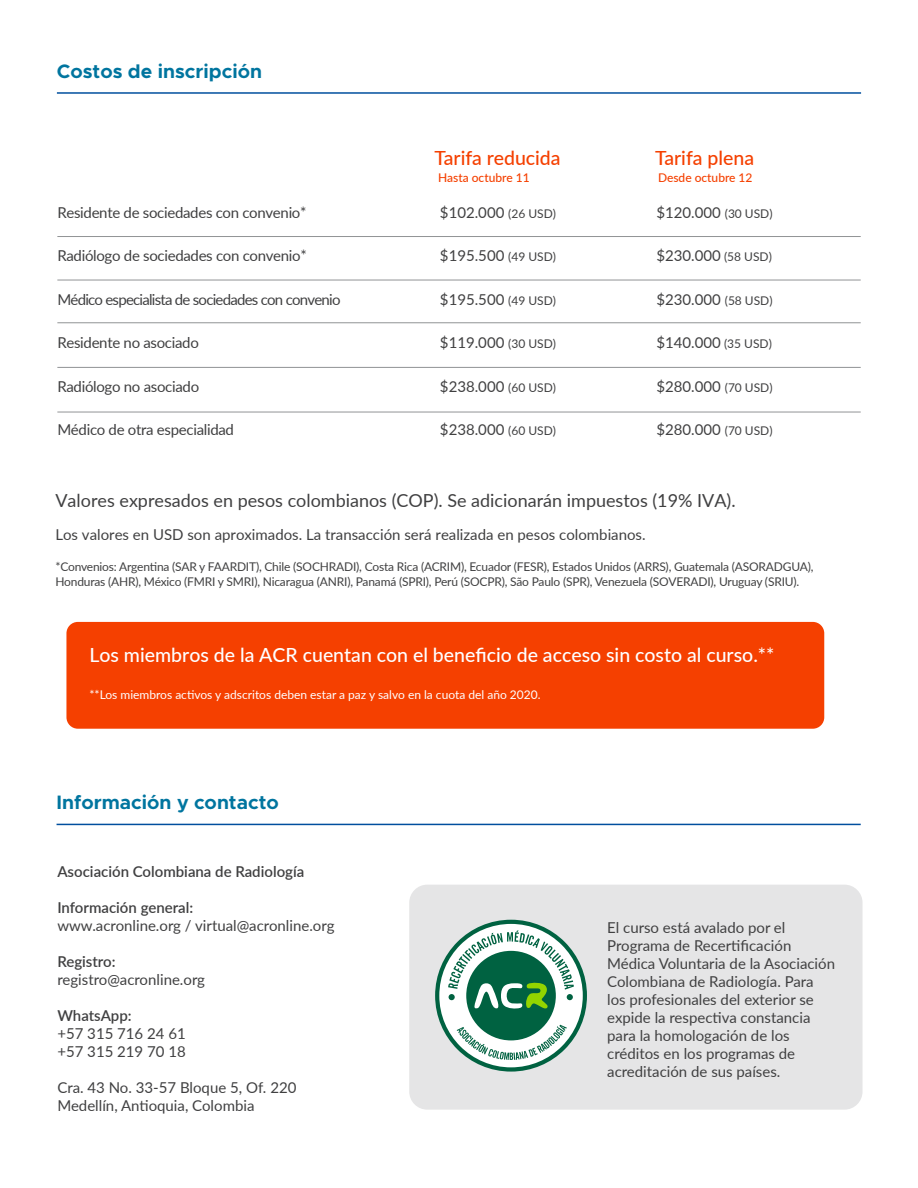
<style>
.page{position:relative;width:918px;height:1188px;background:#fff}
.page>*{position:absolute;margin:0;border:0;box-sizing:border-box;transform-origin:0 0}
.t1{font:500 19.5px "Lato";color:#fff}
.t2{font:700 19.5px "Metropolis";color:#00759f}
.t3{font:500 19.5px "Lato";color:#f54000}
.t4{font:18px "Lato";color:#404041}
.t5{font:15px/18px "Lato";color:#404041}
.t6{font:15px "Lato";letter-spacing:-.02em;color:#404041}
.t7{font:600 15px "Lato";color:#404041}
.t8{font:15px "Lato";letter-spacing:-.05em;color:#404041}
.t9{font:12px/14.4px "Lato";letter-spacing:-.015em;color:#404041}
.t10{font:12px "Lato";color:#fff}
.t11{font:500 12px "Lato";color:#f54000}
.s1{font-size:12px}
</style>
<div class="page">
<div style="left:66px;top:622px;width:758px;height:107px;background:#f54000;border-radius:11px"></div>
<hr style="left:57px;top:824px;width:804px;height:1px;background:#004f9e">
<div style="left:409px;top:885px;width:454px;height:225px;background:#e5e5e6;border-radius:18px"></div>
<svg style="left:435px;top:920px;width:152px;height:152px"></svg>
<hr style="left:57px;top:236px;width:804px;height:1px;background:#919395">
<hr style="left:57px;top:280px;width:804px;height:1px;background:#919395">
<hr style="left:57px;top:322px;width:804px;height:1px;background:#919395">
<hr style="left:57px;top:367px;width:804px;height:1px;background:#919395">
<hr style="left:57px;top:412px;width:804px;height:1px;background:#919395">
<hr style="left:57px;top:92px;width:804px;height:2px;background:#004f9e">
<h1 class="t2" style="left:57px;top:59px;width:207px">Costos de inscripción</h1>
<p class="t6" style="left:57px;top:202px;width:251px">Residente de sociedades con convenio*</p>
<p class="t6" style="left:57px;top:245px;width:251px">Radiólogo de sociedades con convenio*</p>
<p class="t8" style="left:57px;top:289px;width:285px">Médico especialista de sociedades con convenio</p>
<p class="t6" style="left:57px;top:332px;width:143px">Residente no asociado</p>
<p class="t6" style="left:57px;top:376px;width:143px">Radiólogo no asociado</p>
<p class="t6" style="left:57px;top:419px;width:178px">Médico de otra especialidad</p>
<h1 class="t3" style="left:435px;top:144px;width:128px">Tarifa reducida</h1>
<h1 class="t3" style="left:655px;top:144px;width:101px">Tarifa plena</h1>
<p class="t11" style="left:438px;top:169px;width:93px">Hasta octubre 11</p>
<p class="t11" style="left:658px;top:169px;width:96px">Desde octubre 12</p>
<p class="t5" style="left:440px;top:203px;width:118px">$102.000 <span class="s1">(26 USD)</span></p>
<p class="t5" style="left:440px;top:246px;width:118px">$195.500 <span class="s1">(49 USD)</span></p>
<p class="t5" style="left:440px;top:290px;width:118px">$195.500 <span class="s1">(49 USD)</span></p>
<p class="t5" style="left:440px;top:333px;width:118px">$119.000 <span class="s1">(30 USD)</span></p>
<p class="t5" style="left:440px;top:377px;width:118px">$238.000 <span class="s1">(60 USD)</span></p>
<p class="t5" style="left:440px;top:420px;width:118px">$238.000 <span class="s1">(60 USD)</span></p>
<p class="t5" style="left:657px;top:203px;width:118px">$120.000 <span class="s1">(30 USD)</span></p>
<p class="t5" style="left:657px;top:246px;width:117px">$230.000 <span class="s1">(58 USD)</span></p>
<p class="t5" style="left:657px;top:290px;width:118px">$230.000 <span class="s1">(58 USD)</span></p>
<p class="t5" style="left:657px;top:333px;width:117px">$140.000 <span class="s1">(35 USD)</span></p>
<p class="t5" style="left:657px;top:377px;width:118px">$280.000 <span class="s1">(70 USD)</span></p>
<p class="t5" style="left:657px;top:420px;width:118px">$280.000 <span class="s1">(70 USD)</span></p>
<p class="t4" style="left:55px;top:488px;width:682px">Valores expresados en pesos colombianos (COP). Se adicionarán impuestos (19% IVA).</p>
<p class="t5" style="left:55px;top:525px;width:592px">Los valores en USD son aproximados. La transacción será realizada en pesos colombianos.</p>
<p class="t9" style="left:55px;top:559px;width:760px">*Convenios: Argentina (SAR y FAARDIT), Chile (SOCHRADI), Costa Rica (ACRIM), Ecuador (FESR), Estados Unidos (ARRS), Guatemala (ASORADGUA),<br>Honduras (AHR), México (FMRI y SMRI), Nicaragua (ANRI), Panamá (SPRI), Perú (SOCPR), São Paulo (SPR), Venezuela (SOVERADI), Uruguay (SRIU).</p>
<h1 class="t1" style="left:89px;top:641px;width:687px">Los miembros de la ACR cuentan con el beneficio de acceso sin costo al curso.**</h1>
<p class="t10" style="left:89px;top:686px;width:453px">**Los miembros activos y adscritos deben estar a paz y salvo en la cuota del año 2020.</p>
<h1 class="t2" style="left:57px;top:790px;width:224px">Información y contacto</h1>
<p class="t7" style="left:57px;top:861px;width:248px">Asociación Colombiana de Radiología</p>
<p class="t7" style="left:57px;top:897px;width:137px">Información general:</p>
<p class="t5" style="left:57px;top:916px;width:279px">www.acronline.org / virtual@acronline.org</p>
<p class="t7" style="left:57px;top:951px;width:60px">Registro:</p>
<p class="t5" style="left:57px;top:970px;width:149px">registro@acronline.org</p>
<p class="t7" style="left:57px;top:1005px;width:76px">WhatsApp:</p>
<p class="t5" style="left:57px;top:1024px;width:130px">+57 315 716 24 61 +57 315 219 70 18</p>
<p class="t5" style="left:57px;top:1078px;width:241px">Cra. 43 No. 33-57 Bloque 5, Of. 220<br>Medellín, Antioquia, Colombia</p>
<p class="t5" style="left:607px;top:918px;width:229px">El curso está avalado por el<br>Programa de Recertificación<br>Médica Voluntaria de la Asociación<br>Colombiana de Radiología. Para los profesionales del exterior se expide la respectiva constancia para la homologación de los créditos en los programas de acreditación de sus países.</p>
</div>
